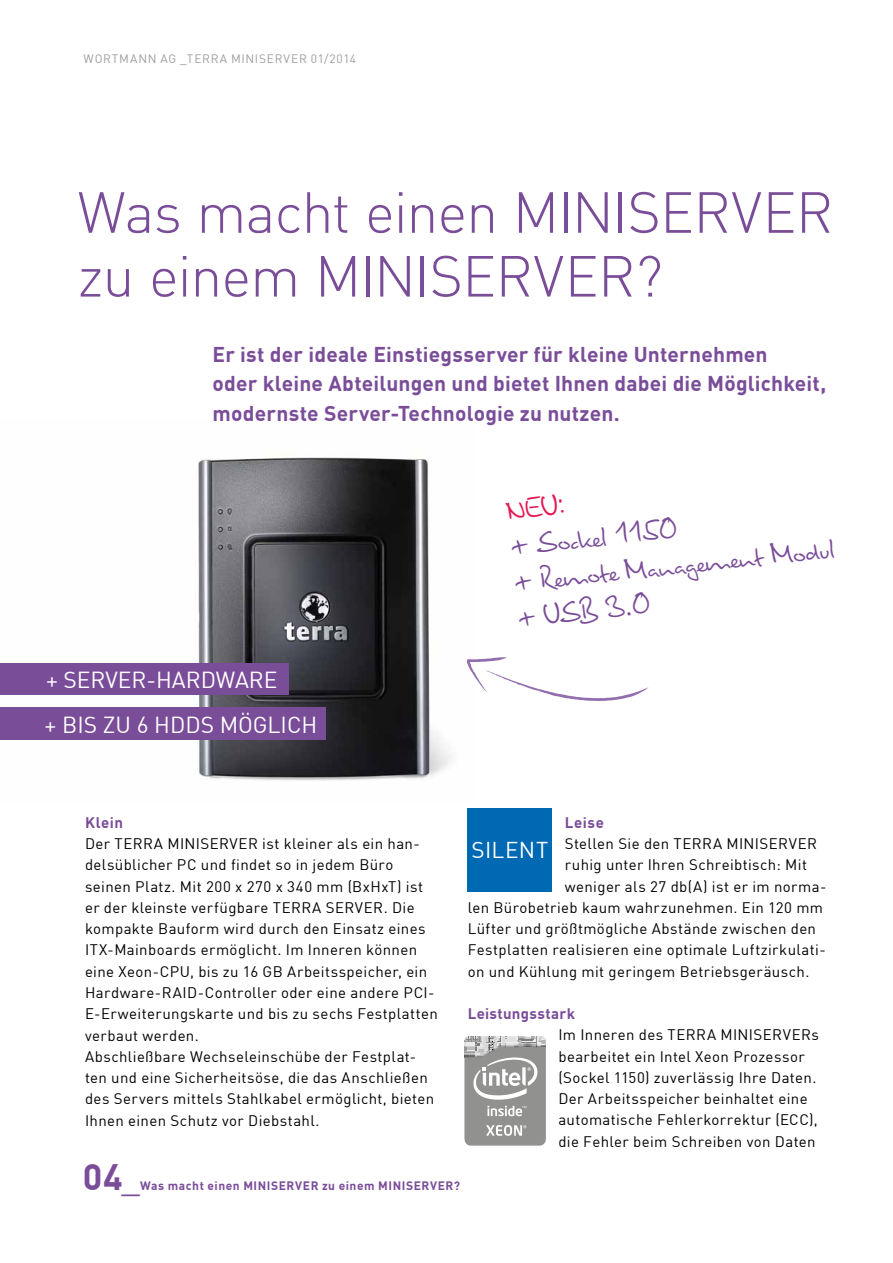
<style>
.page{position:relative;width:893px;height:1263px;background:#fff}
.page>*{position:absolute;margin:0;border:0;box-sizing:border-box;transform-origin:0 0}
.t1{font:300 57px/63.8px "DIN Offc Pro";letter-spacing:-.015em;color:#7a4d99}
.t2{font:700 36px "DIN Offc Pro";color:#7a4d99}
.t3{font:30px/36px "Brouet Handwriting";color:#7a4d99}
.t4{font:30px "Brouet Handwriting";color:#e41852}
.t5{font:22.8px/44.8px "DIN Offc Pro";color:#fff}
.t6{font:22.5px "DIN Offc Pro";letter-spacing:.015em;color:#fff}
.t7{font:700 21px/29.7px "DIN Offc Pro";letter-spacing:.01em;color:#7a4d99}
.t8{font:15px/21.3px "DIN Offc Pro";letter-spacing:.025em;color:#000}
.t9{font:700 15px "DIN Offc Pro";letter-spacing:.03em;color:#7a4d99}
.t10{font:700 12px "DIN Offc Pro";letter-spacing:.045em;color:#7a4d99}
.t11{font:12px "DIN Offc Pro";letter-spacing:.06em;color:#9d9d9c}
.s1{font-size:28.5px}
.s2{font-weight:300}
</style>
<div class="page">
<img style="left:0;top:457px;width:467px;height:324px">
<div style="left:0;top:663px;width:288px;height:32px;background:#7a4d99"></div>
<div style="left:0;top:708px;width:325px;height:32px;background:#7a4d99"></div>
<svg style="left:467px;top:657px;width:182px;height:44px"></svg>
<div style="left:468px;top:808px;width:84px;height:83px;background:#0069b4"></div>
<svg style="left:465px;top:1036px;width:81px;height:109px;background:#a5a5a4"></svg>
<p class="t11" style="left:84px;top:49px;width:21px">WORTMANN</p>
<p class="t11" style="left:160px;top:49px;width:51px">AG _TERRA</p>
<p class="t11" style="left:231px;top:49px;width:126px">M IN ISERVER 01/2014</p>
<h1 class="t1" style="left:78px;top:175px;width:757px">Was macht einen MINISERVER zu einem MINISERVER?</h1>
<h3 class="t7" style="left:213px;top:336px;width:615px">Er ist der ideale Einstiegsserver für kleine Unternehmen<br>oder kleine Abteilungen und bietet Ihnen dabei die Möglichkeit, modernste Server-Technologie zu nutzen.</h3>
<h3 class="t5" style="left:45px;top:655px;width:231px">+ Server-Hardware + bis</h3>
<h3 class="t5" style="left:103px;top:700px;width:164px">zu 6 HDDs möglich</h3>
<h3 class="t4" style="left:504px;top:490px;width:64px;rotate:-6deg">NEU:</h3>
<h3 class="t3" style="left:508px;top:528px;width:324px;rotate:-6deg">+ Sockel 1150<br>+ Remote Management Modul + US<span class="s1">B</span> 3.0</h3>
<p class="t9" style="left:85px;top:810px;width:39px">Klein</p>
<p class="t8" style="left:85px;top:832px;width:59px">Der TERRA</p>
<p class="t8" style="left:85px;top:832px;width:339px;text-indent:82px">M IN ISERVER ist kleiner als ein han&shy;delsüblicher PC und findet so in jedem Büro seinen Platz. M it 200 x 270 x 340 mm (BxHxT) ist er der kleinste verfügbare TERRA</p>
<p class="t8" style="left:85px;top:895px;width:354px;text-indent:241px">SERVER. Die kompakte Bauform wird durch den Einsatz eines ITX-Mainboards ermöglicht. Im Inneren können eine Xeon-CPU, bis zu 16 GB Arbeitsspeicher, ein Hardware-RAID-Controller oder eine andere PCI-E-Erweiterungskarte und bis zu sechs Festplatten verbaut werden.<br>Abschließbare Wechseleinschübe der Festplat&shy;ten und eine Sicherheitsöse, die das Anschließen des Servers mittels Stahlkabel ermöglicht, bieten Ihnen einen Schutz vor Diebstahl.</p>
<h2 class="t2" style="left:83px;top:1146px;width:58px">04<span class="s2">_</span></h2>
<p class="t10" style="left:140px;top:1175px;width:322px">Was macht einen MINISERVER zu einem MINISERVER?</p>
<p class="t9" style="left:565px;top:810px;width:40px">Leise</p>
<p class="t8" style="left:565px;top:831px;width:138px">Stellen Sie den TERRA</p>
<p class="t8" style="left:727px;top:831px;width:90px">M IN ISERVER</p>
<p class="t8" style="left:565px;top:853px;width:244px">ruhig unter Ihren Schreibtisch: M it</p>
<p class="t8" style="left:565px;top:874px;width:263px">weniger als 27 db(A) ist er im norma-</p>
<p class="t8" style="left:468px;top:895px;width:357px">len Bürobetrieb kaum wahrzunehmen. Ein 120 mm</p>
<p class="t8" style="left:468px;top:916px;width:350px">Lüfter und größtmögliche Abstände zwischen den</p>
<p class="t8" style="left:468px;top:938px;width:360px">Festplatten realisieren eine optimale Luftzirkulati-</p>
<p class="t8" style="left:468px;top:959px;width:343px">on und Kühlung mit geringem Betriebsgeräusch.</p>
<p class="t9" style="left:468px;top:1001px;width:109px">Leistungsstark</p>
<p class="t8" style="left:558px;top:1023px;width:139px">Im Inneren des TERRA</p>
<h3 class="t6" style="left:472px;top:832px;width:62px">SILENT</h3>
<p class="t8" style="left:558px;top:1023px;width:262px;text-indent:162px">M IN ISERVERs bearbeitet ein Intel Xeon Prozessor (Sockel 1150) zuverlässig Ihre Daten.<br>Der Arbeitsspeicher beinhaltet eine automatische Fehlerkorrektur (ECC), die Fehler beim Schreiben von Daten</p>
</div>
